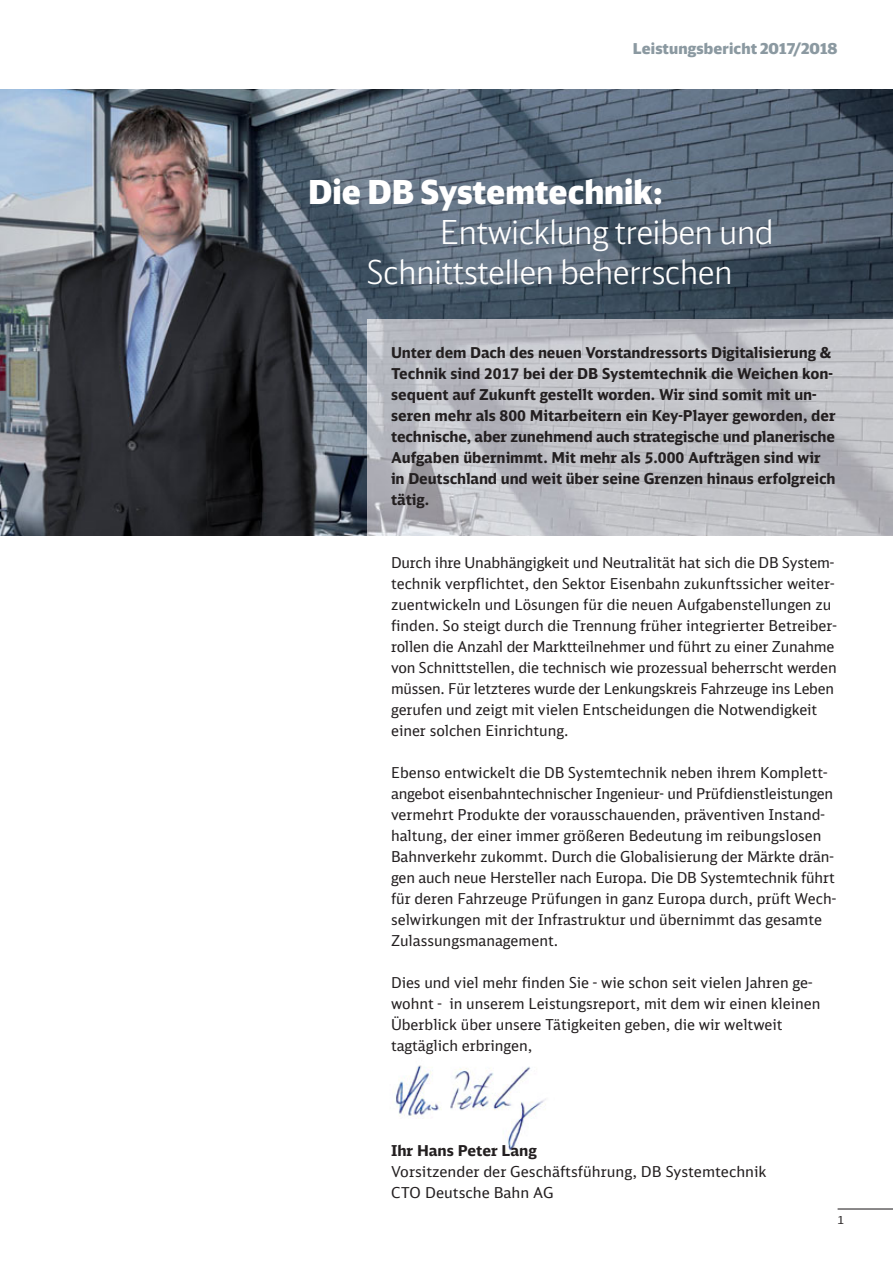
<style>
.page{position:relative;width:893px;height:1263px;background:#fff}
.page>*{position:absolute;margin:0;border:0;box-sizing:border-box;transform-origin:0 0}
.t1{font:300 33px/39.6px "DB Head";color:#fff}
.t2{font:900 33px "DB Head";color:#fff}
.t3{font:15px/21px "DB Sans";color:#231f20}
.t4{font:700 15px/21px "DB Sans";color:#231f20}
.t5{font:900 15px "DB Head";letter-spacing:.01em;color:#8b99a1}
.t6{font:11.25px "DB Sans";color:#231f20}
</style>
<div class="page">
<img style="left:395px;top:1065px;width:151px;height:87px">
<hr style="left:837px;top:1208px;width:55px;height:2px;background:#231f20">
<img style="left:0;top:89px;width:892px;height:447px">
<img style="left:368px;top:319px;width:524px;height:217px">
<p class="t5" style="left:633px;top:43px;width:206px">Leistungsbericht 2017/2018</p>
<h1 class="t2" style="left:308px;top:179px;width:356px">Die DB Systemtechnik:</h1>
<h1 class="t1" style="left:367px;top:215px;width:407px;text-indent:73px">Entwicklung treiben und<br>Schnittstellen beherrschen</h1>
<p class="t4" style="left:391px;top:344px;width:446px">Unter dem Dach des neuen Vorstandressorts Digi talisierung &amp; Technik sind 2017 bei der DB Systemtechnik die Weichen kon&shy;sequent auf Zukunft gestellt worden. Wir sind somit mit un&shy;seren mehr als 800 Mitarbeitern ein Key-Player geworden, der technische, aber zunehmend auch strategische und pla nerische Aufgaben übernimmt. Mit mehr als 5.000 Aufträgen sind wir in Deutschland und weit über seine Grenzen hinaus erfolgreich tätig.</p>
<p class="t3" style="left:391px;top:554px;width:447px">Durch ihre Unabhängigkeit und Neutralität hat sich die DB System - technik verpflichtet, den Sektor Eisenbahn zukunftssicher weiter - zuentwickeln und Lösungen für die neuen Aufgabenstellungen zu finden. So steigt durch die Trennung früher integrierter Betreiber&shy;rollen die Anzahl der Marktteilnehmer und führt zu einer Zunahme von Schnittstellen, die technisch wie prozessual beherrscht werden müssen. Für letzteres wurde der Lenkungskreis Fahrzeuge ins Leben gerufen und zeigt mit vielen Entscheidungen die Notwen digkeit einer solchen Einrichtung.</p>
<p class="t3" style="left:391px;top:764px;width:446px">Ebenso entwickelt die DB Systemtechnik neben ihrem Komplett - angebot eisenbahntechnischer Ingenieur- und Prüfdienstleistungen vermehrt Produkte der vorausschauenden, präventiven Instand&shy;haltung, der einer immer größeren Bedeutung im reibungslosen Bahnverkehr zukommt. Durch die Globalisierung der Märkte drän&shy;gen auch neue Hersteller nach Europa. Die DB Systemtechnik führt für deren Fahrzeuge Prüfungen in ganz Europa durch, prüft Wech&shy;selwirkungen mit der Infrastruktur und übernimmt das gesamte Zulassungsmanagement.</p>
<p class="t3" style="left:391px;top:974px;width:431px">Dies und viel mehr finden Sie - wie schon seit vielen Jahren ge&shy;wohnt - in unserem Leistungsreport, mit dem wir einen kleinen Überblick über unsere Tätigkeiten geben, die wir weltweit tagtäglich erbringen,</p>
<p class="t4" style="left:391px;top:1142px;width:147px">Ihr Hans Peter Lang</p>
<p class="t3" style="left:391px;top:1163px;width:377px">Vorsitzender der Geschäftsführung, DB Systemtechnik<br>CTO Deutsche Bahn AG</p>
<p class="t6" style="left:837px;top:1215px;width:8px">1</p>
</div>
